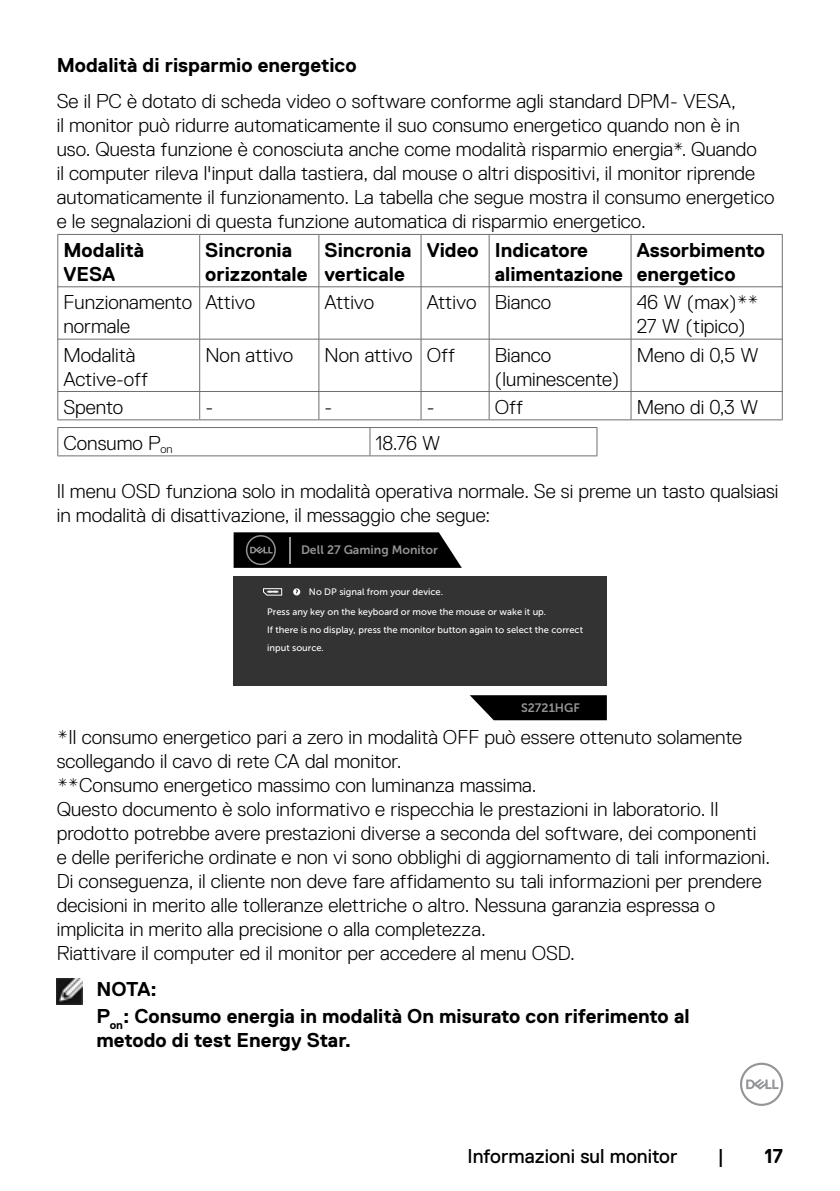
<style>
.page{position:relative;width:840px;height:1191px;background:#fff}
.page>*{position:absolute;margin:0;border:0;box-sizing:border-box;transform-origin:0 0}
.t1{font:300 20px/24px "Dell Replica";color:#000}
.t2{font:700 20px/24px "Dell Replica";color:#000}
.t3{font:20px "Dell Replica";color:#000}
.t4{font:12.2px "Museo Sans For Dell 700";color:#939393}
.t5{font:9.4px/20.4px "Museo Sans For Dell 500";color:#fff}
</style>
<div class="page">
<svg style="left:740px;top:1062px;width:42px;height:44px"></svg>
<hr style="left:57px;top:234px;width:142px;height:1px;background:#6d6e71">
<hr style="left:57px;top:235px;width:1px;height:52px;background:#6d6e71">
<hr style="left:199px;top:234px;width:119px;height:1px;background:#6d6e71">
<hr style="left:199px;top:235px;width:1px;height:51px;background:#6d6e71">
<hr style="left:318px;top:234px;width:103px;height:1px;background:#6d6e71">
<hr style="left:318px;top:235px;width:1px;height:51px;background:#6d6e71">
<hr style="left:421px;top:234px;width:68px;height:1px;background:#6d6e71">
<hr style="left:420px;top:235px;width:1px;height:51px;background:#6d6e71">
<hr style="left:489px;top:234px;width:141px;height:1px;background:#6d6e71">
<hr style="left:488px;top:235px;width:1px;height:51px;background:#6d6e71">
<hr style="left:630px;top:234px;width:152px;height:1px;background:#6d6e71">
<hr style="left:630px;top:235px;width:1px;height:51px;background:#6d6e71">
<hr style="left:781px;top:235px;width:1px;height:52px;background:#6d6e71">
<hr style="left:57px;top:286px;width:143px;height:1px;background:#6d6e71">
<hr style="left:57px;top:287px;width:1px;height:52px;background:#6d6e71">
<hr style="left:199px;top:286px;width:120px;height:1px;background:#6d6e71">
<hr style="left:199px;top:287px;width:1px;height:52px;background:#6d6e71">
<hr style="left:318px;top:286px;width:103px;height:1px;background:#6d6e71">
<hr style="left:318px;top:287px;width:1px;height:52px;background:#6d6e71">
<hr style="left:420px;top:286px;width:69px;height:1px;background:#6d6e71">
<hr style="left:420px;top:287px;width:1px;height:52px;background:#6d6e71">
<hr style="left:488px;top:286px;width:143px;height:1px;background:#6d6e71">
<hr style="left:488px;top:287px;width:1px;height:52px;background:#6d6e71">
<hr style="left:630px;top:286px;width:152px;height:1px;background:#6d6e71">
<hr style="left:630px;top:287px;width:1px;height:52px;background:#6d6e71">
<hr style="left:781px;top:287px;width:1px;height:52px;background:#6d6e71">
<hr style="left:57px;top:339px;width:143px;height:1px;background:#6d6e71">
<hr style="left:57px;top:339px;width:1px;height:52px;background:#6d6e71">
<hr style="left:199px;top:339px;width:120px;height:1px;background:#6d6e71">
<hr style="left:199px;top:339px;width:1px;height:52px;background:#6d6e71">
<hr style="left:318px;top:339px;width:103px;height:1px;background:#6d6e71">
<hr style="left:318px;top:339px;width:1px;height:52px;background:#6d6e71">
<hr style="left:420px;top:339px;width:69px;height:1px;background:#6d6e71">
<hr style="left:420px;top:339px;width:1px;height:52px;background:#6d6e71">
<hr style="left:488px;top:339px;width:143px;height:1px;background:#6d6e71">
<hr style="left:488px;top:339px;width:1px;height:52px;background:#6d6e71">
<hr style="left:630px;top:339px;width:152px;height:1px;background:#6d6e71">
<hr style="left:630px;top:339px;width:1px;height:52px;background:#6d6e71">
<hr style="left:781px;top:339px;width:1px;height:52px;background:#6d6e71">
<hr style="left:57px;top:391px;width:143px;height:1px;background:#6d6e71">
<svg style="left:57px;top:391px;width:1px;height:28px"></svg>
<hr style="left:199px;top:391px;width:120px;height:1px;background:#6d6e71">
<svg style="left:199px;top:392px;width:1px;height:27px"></svg>
<hr style="left:318px;top:391px;width:103px;height:1px;background:#6d6e71">
<svg style="left:318px;top:392px;width:1px;height:27px"></svg>
<hr style="left:420px;top:391px;width:69px;height:1px;background:#6d6e71">
<svg style="left:420px;top:392px;width:1px;height:27px"></svg>
<hr style="left:488px;top:391px;width:143px;height:1px;background:#6d6e71">
<svg style="left:488px;top:392px;width:1px;height:27px"></svg>
<hr style="left:630px;top:391px;width:152px;height:1px;background:#6d6e71">
<svg style="left:630px;top:392px;width:1px;height:27px"></svg>
<svg style="left:781px;top:392px;width:1px;height:27px"></svg>
<hr style="left:57px;top:419px;width:142px;height:1px;background:#6d6e71">
<hr style="left:199px;top:419px;width:119px;height:1px;background:#6d6e71">
<hr style="left:318px;top:419px;width:103px;height:1px;background:#6d6e71">
<hr style="left:421px;top:419px;width:68px;height:1px;background:#6d6e71">
<hr style="left:489px;top:419px;width:141px;height:1px;background:#6d6e71">
<hr style="left:630px;top:419px;width:152px;height:1px;background:#6d6e71">
<hr style="left:57px;top:427px;width:313px;height:1px;background:#6d6e71">
<svg style="left:57px;top:428px;width:1px;height:27px"></svg>
<hr style="left:370px;top:427px;width:227px;height:1px;background:#6d6e71">
<svg style="left:369px;top:428px;width:1px;height:27px"></svg>
<svg style="left:596px;top:428px;width:1px;height:27px"></svg>
<hr style="left:57px;top:455px;width:313px;height:1px;background:#6d6e71">
<hr style="left:370px;top:455px;width:227px;height:1px;background:#6d6e71">
<svg style="left:470px;top:695px;width:136px;height:25px;background:#171717"></svg>
<div style="left:233px;top:576px;width:373px;height:109px;background:#333"></div>
<svg style="left:233px;top:532px;width:228px;height:36px;background:#131313"></svg>
<hr style="left:289px;top:537px;width:2px;height:26px;background:#939393">
<svg style="left:293px;top:588px;width:7px;height:7px"></svg>
<svg style="left:295px;top:590px;width:3px;height:6px"></svg>
<svg style="left:263px;top:588px;width:19px;height:7px"></svg>
<img style="left:57px;top:979px;width:25px;height:25px">
<p class="t2" style="left:57px;top:53px;width:301px">Modalità di risparmio energetico</p>
<p class="t1" style="left:57px;top:89px;width:718px">Se il PC è dotato di scheda video o software conforme agli standard DPM- VESA,<br>il monitor può ridurre automaticamente il suo consumo energetico quando non è in uso. Questa funzione è conosciuta anche come modalità risparmio energia*. Quando<br>il computer rileva l'input dalla tastiera, dal mouse o altri dispositivi, il monitor riprende automaticamente il funzionamento. La tabella che segue mostra il consumo energetico e le segnalazioni di questa funzione automatica di risparmio energetico.</p>
<p class="t2" style="left:63px;top:238px;width:82px">Modalità<br>VESA</p>
<p class="t2" style="left:205px;top:238px;width:104px">Sincronia orizzontale</p>
<p class="t2" style="left:324px;top:238px;width:88px">Sincronia verticale</p>
<p class="t2" style="left:494px;top:238px;width:130px;text-indent:-68px">Video Indicatore alimentazione</p>
<p class="t2" style="left:636px;top:238px;width:130px">Assorbimento energetico</p>
<p class="t1" style="left:63px;top:291px;width:130px">Funzionamento normale</p>
<p class="t1" style="left:205px;top:291px;width:51px">Attivo</p>
<p class="t1" style="left:324px;top:291px;width:51px">Attivo</p>
<p class="t1" style="left:426px;top:291px;width:126px">Attivo Bianco</p>
<p class="t1" style="left:636px;top:291px;width:124px">46 W (max)**<br>27 W (tipico)</p>
<p class="t1" style="left:63px;top:343px;width:86px">Modalità<br>Active-off</p>
<p class="t1" style="left:205px;top:343px;width:89px">Non attivo</p>
<p class="t1" style="left:324px;top:343px;width:132px">Non attivo Off</p>
<p class="t1" style="left:494px;top:343px;width:126px">Bianco (luminescente)</p>
<p class="t1" style="left:636px;top:343px;width:123px">Meno di 0,5 W</p>
<p class="t1" style="left:63px;top:395px;width:61px">Spento</p>
<p class="t1" style="left:205px;top:395px;width:9px">-</p>
<p class="t1" style="left:324px;top:395px;width:9px">-</p>
<p class="t1" style="left:426px;top:395px;width:9px">-</p>
<p class="t1" style="left:494px;top:395px;width:30px">Off</p>
<p class="t1" style="left:636px;top:395px;width:123px">Meno di 0,3 W</p>
<p class="t1" style="left:63px;top:431px;width:111px">Consumo P<sub>on</sub></p>
<p class="t1" style="left:375px;top:431px;width:66px">18.76 W</p>
<p class="t1" style="left:57px;top:479px;width:722px">Il menu OSD funziona solo in modalità operativa normale. Se si preme un tasto qualsiasi in modalità di disattivazione, il messaggio che segue:</p>
<p class="t4" style="left:301px;top:543px;width:138px">Dell 27 Gaming Monitor</p>
<p class="t5" style="left:267px;top:581px;width:280px;text-indent:42px">No DP signal from your device.<br>Press any key on the keyboard or move the mouse or wake it up.</p>
<p class="t5" style="left:267px;top:621px;width:317px;line-height:18px">If there is no display, press the monitor button again to select the correct input source.</p>
<p class="t4" style="left:521px;top:701px;width:60px">S2721HGF</p>
<p class="t1" style="left:57px;top:725px;width:714px">*Il consumo energetico pari a zero in modalità OFF può essere ottenuto solamente scollegando il cavo di rete CA dal monitor.<br>**Consumo energetico massimo con luminanza massima.<br>Questo documento è solo informativo e rispecchia le prestazioni in laboratorio. Il prodotto potrebbe avere prestazioni diverse a seconda del software, dei componenti e delle periferiche ordinate e non vi sono obblighi di aggiornamento di tali informazioni.<br>Di conseguenza, il cliente non deve fare affidamento su tali informazioni per prendere decisioni in merito alle tolleranze elettriche o altro. Nessuna garanzia espressa o implicita in merito alla precisione o alla completezza.<br>Riattivare il computer ed il monitor per accedere al menu OSD.</p>
<p class="t2" style="left:96px;top:975px;width:594px;line-height:26.8px">NOTA:<br>P<sub>on</sub>: Consumo energia in modalità On misurato con riferimento al</p>
<p class="t2" style="left:96px;top:1027px;width:256px">metodo di test Energy Star.</p>
<p class="t3" style="left:467px;top:1144px;width:211px">Informazioni sul monitor</p>
<p class="t3" style="left:717px;top:1144px;width:8px">|</p>
<p class="t2" style="left:764px;top:1143px;width:20px">17</p>
</div>
